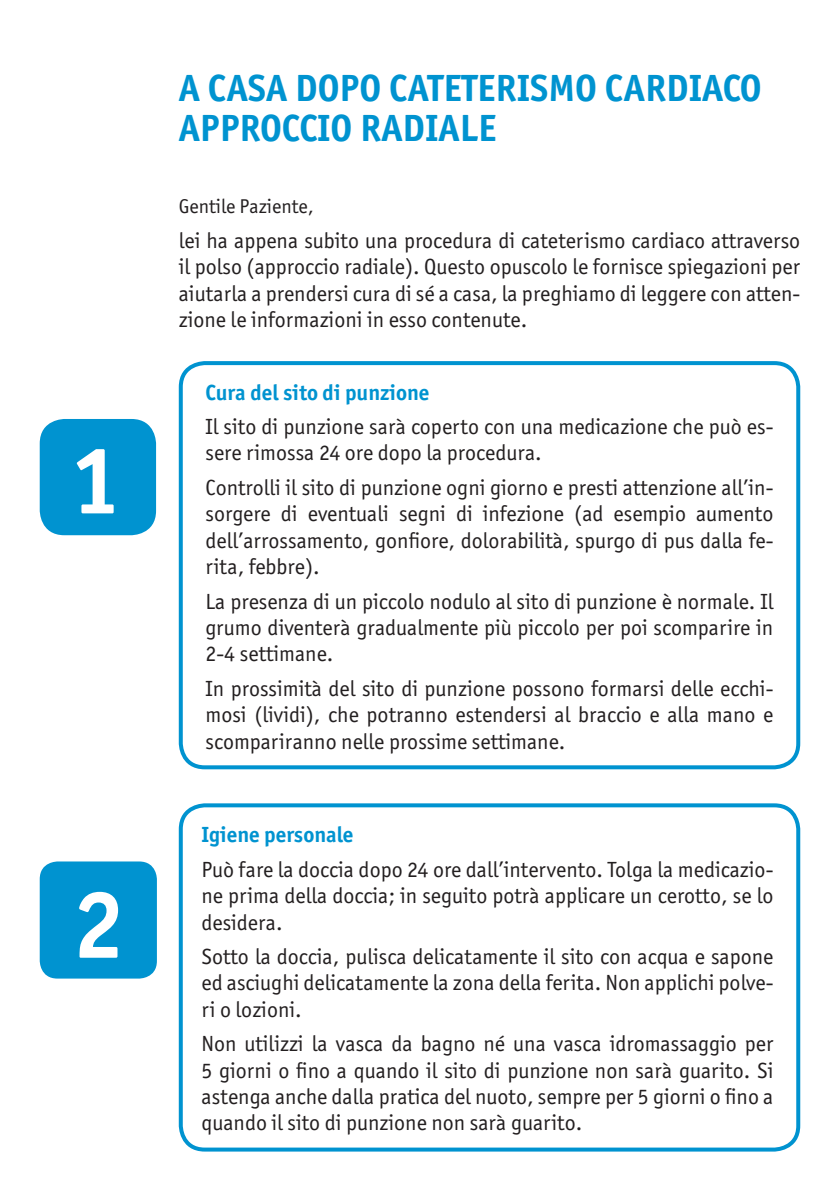
<style>
.page{position:relative;width:840px;height:1191px;background:#fff}
.page>*{position:absolute;margin:0;border:0;box-sizing:border-box;transform-origin:0 0}
.t1{font:700 96px "Officina Sans ITC";color:#fff}
.t2{font:700 38px "Officina Sans ITC";color:#0093d0}
.Testo_box{font:22px/26.4px "Officina Sans ITC";color:#231f20;text-align:justify}
.Testo{font:22px/26.4px "Officina Sans ITC";color:#231f20;text-align:justify}
.Titolino_box{font:700 22px "Officina Sans ITC";color:#0093d0}
.t3{font:20px "Officina Sans ITC";color:#231f20}
</style>
<div class="page">
<div style="left:179px;top:361px;width:620px;height:408px;border:4px solid #0093d0;border-radius:24px"></div>
<div style="left:40px;top:861px;width:117px;height:117px;background:#0093d0;border-radius:18px"></div>
<div style="left:179px;top:803px;width:620px;height:348px;border:4px solid #0093d0;border-radius:24px"></div>
<div style="left:40px;top:419px;width:116px;height:116px;background:#0093d0;border-radius:25px"></div>
<p class="t1" style="left:71px;top:421px;width:53px">1</p>
<p class="t1" style="left:72px;top:865px;width:53px">2</p>
<p class="t2" style="left:179px;top:64px;width:584px">A CASA DOPO CATETERISMO CARDIACO</p>
<p class="t2" style="left:179px;top:104px;width:319px">APPROCCIO RADIALE</p>
<p class="t3" style="left:179px;top:195px;width:136px">Gentile Paziente,</p>
<p class="Testo" style="left:179px;top:227px;width:622px">lei ha appena subito una procedura di cateterismo cardiaco attraverso il polso (approccio radiale). Questo opuscolo le fornisce spiegazioni per aiutarla a prendersi cura di sé a casa, la preghiamo di leggere con atten&shy;zione le informazioni in esso contenute.</p>
<p class="Titolino_box" style="left:205px;top:378px;width:225px">Cura del sito di punzione</p>
<p class="Testo_box" style="left:205px;top:413px;width:569px">Il sito di punzione sarà coperto con una medicazione che può es&shy;sere rimossa 24 ore dopo la procedura.</p>
<p class="Testo_box" style="left:205px;top:474px;width:569px">Controlli il sito di punzione ogni giorno e presti attenzione all’in&shy;sorgere di eventuali segni di infezione (ad esempio aumento dell’arrossamento, gonfiore, dolorabilità, spurgo di pus dalla fe&shy;rita, febbre).</p>
<p class="Testo_box" style="left:205px;top:588px;width:569px">La presenza di un piccolo nodulo al sito di punzione è normale. Il grumo diventerà gradualmente più piccolo per poi scomparire in 2-4 settimane.</p>
<p class="Testo_box" style="left:205px;top:675px;width:569px">In prossimità del sito di punzione possono formarsi delle ecchi&shy;mosi (lividi), che potranno estendersi al braccio e alla mano e scompariranno nelle prossime settimane.</p>
<p class="Titolino_box" style="left:201px;top:821px;width:153px">Igiene personale</p>
<p class="Testo_box" style="left:201px;top:856px;width:573px">Può fare la doccia dopo 24 ore dall’intervento. Tolga la medicazio&shy;ne prima della doccia; in seguito potrà applicare un cerotto, se lo desidera.</p>
<p class="Testo_box" style="left:201px;top:943px;width:573px">Sotto la doccia, pulisca delicatamente il sito con acqua e sapone ed asciughi delicatamente la zona della ferita. Non applichi polve&shy;ri o lozioni.</p>
<p class="Testo_box" style="left:201px;top:1030px;width:573px">Non utilizzi la vasca da bagno né una vasca idromassaggio per 5 giorni o fino a quando il sito di punzione non sarà guarito. Si astenga anche dalla pratica del nuoto, sempre per 5 giorni o fino a quando il sito di punzione non sarà guarito.</p>
</div>
